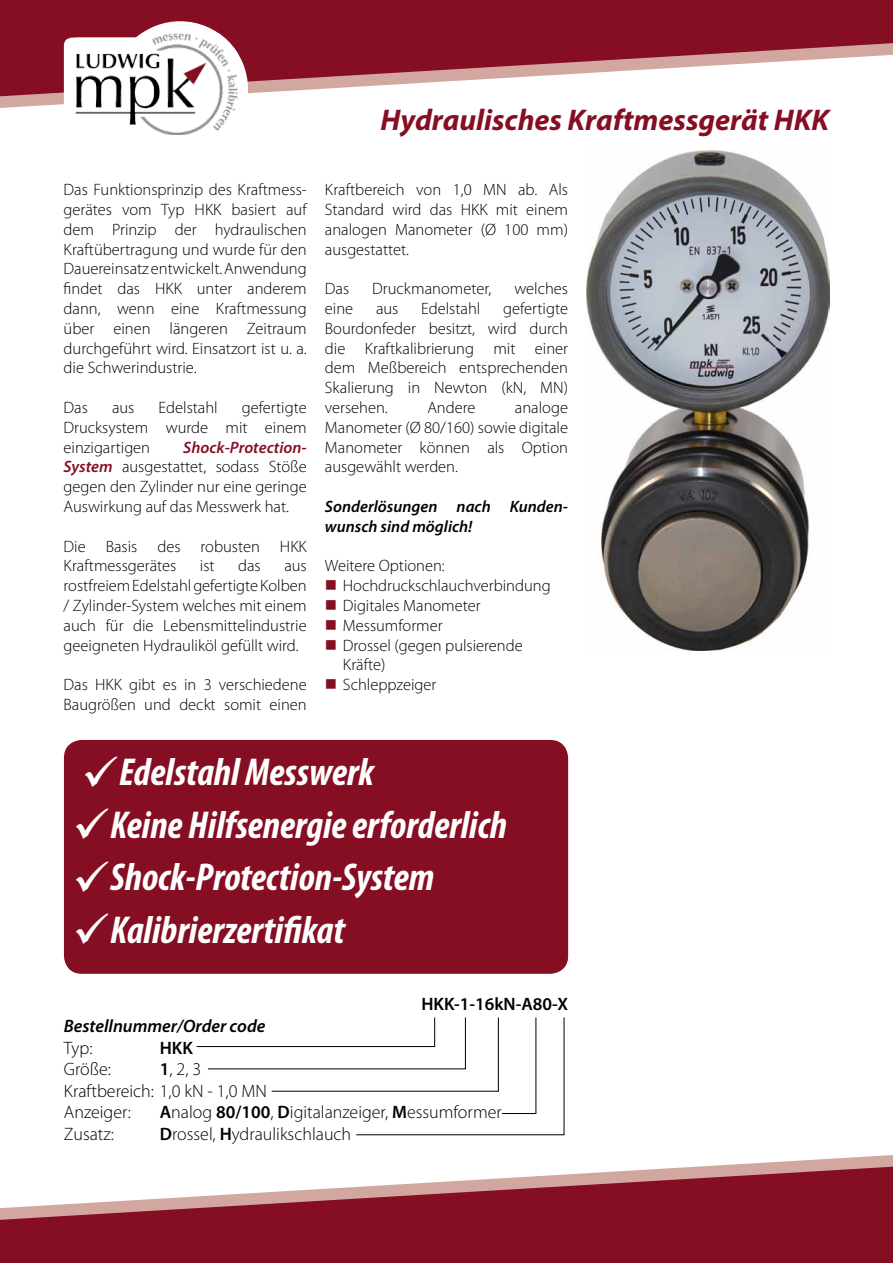
<style>
.page{position:relative;width:893px;height:1263px;background:#fff}
.page>*{position:absolute;margin:0;border:0;box-sizing:border-box;transform-origin:0 0}
.t1{font:italic 700 condensed 39px "Myriad Pro";color:#fff}
.t2{font:italic 700 30px "Myriad Pro";color:#850e23}
.t3{font:300 18px/21.6px "Myriad Pro";color:#000}
.t4{font:italic 600 18px "Myriad Pro";color:#000}
.t5{font:600 18px "Myriad Pro";color:#000}
.t6{font:300 16.5px/19.8px "Myriad Pro";color:#000;text-align:justify}
.t7{font:italic 600 16.5px/19.8px "Myriad Pro";color:#000}
.s1{font-weight:600;font-style:italic;color:#850e23}
.s2{color:#850e23}
.s3{font-weight:600}
</style>
<div class="page">
<svg style="left:693px;top:1155px;width:199px;height:12px"></svg>
<svg style="left:0;top:1167px;width:892px;height:96px;fill:#850e23"></svg>
<svg style="left:892px;top:1155px;width:1px;height:108px"></svg>
<svg style="left:0;top:96px;width:64px;height:12px"></svg>
<svg style="left:0;top:0;width:893px;height:96px;fill:#850e23"></svg>
<svg style="left:64px;top:21px;width:184px;height:93px"></svg>
<img style="left:76px;top:34px;width:161px;height:101px">
<div style="left:64px;top:740px;width:504px;height:234px;background:#850e23;border-radius:18px"></div>
<svg style="left:196px;top:1017px;width:369px;height:118px"></svg>
<img style="left:586px;top:150px;width:243px;height:501px">
<h2 class="t2" style="left:381px;top:101px;width:450px">Hydraulisches Kraftmessgerät HKK</h2>
<p class="t6" style="left:64px;top:180px;width:245px">Das Funktionsprinzip des Kraftmess&shy;gerätes vom Typ HKK basiert auf dem Prinzip der hydraulischen Kraftübertragung und wurde für den Dauereinsatz entwickelt. Anwendung findet das HKK unter anderem dann, wenn eine Kraftmessung über einen längeren Zeitraum durchgeführt wird. Einsatzort ist u. a. die Schwerindustrie.</p>
<p class="t6" style="left:64px;top:397px;width:26px">Das</p>
<p class="t6" style="left:112px;top:397px;width:24px">aus</p>
<p class="t6" style="left:159px;top:397px;width:61px">Edelstahl</p>
<p class="t6" style="left:64px;top:397px;width:245px;text-indent:178px">gefertigte Drucksystem wurde mit einem einzigartigen</p>
<p class="t6" style="left:64px;top:437px;width:245px;text-indent:120px"><span class="s1">Shock-Protection-System</span> ausgestattet, sodass Stöße gegen den Zylinder nur eine geringe Auswirkung auf das Messwerk hat.</p>
<p class="t6" style="left:64px;top:536px;width:245px">Die Basis des robusten HKK<br>Kraftmessgerätes</p>
<p class="t6" style="left:200px;top:556px;width:16px">ist</p>
<p class="t6" style="left:238px;top:556px;width:24px">das</p>
<p class="t6" style="left:64px;top:556px;width:245px;text-indent:221px">aus rostfreiem Edelstahl gefertigte Kolben / Zylinder-System welches mit einem auch für die Lebensmittelindustrie geeigneten Hydrauliköl gefüllt wird.</p>
<p class="t6" style="left:64px;top:675px;width:245px">Das HKK gibt es in 3 verschiedene<br>Baugrößen und deckt somit einen</p>
<p class="t6" style="left:325px;top:180px;width:245px">Kraftbereich von 1,0 MN ab. Als Standard wird das HKK mit einem analogen Manometer (Ø 100 mm) ausgestattet.</p>
<p class="t6" style="left:325px;top:279px;width:26px">Das</p>
<p class="t6" style="left:372px;top:279px;width:121px">Druckmanometer,</p>
<p class="t6" style="left:514px;top:279px;width:55px">welches</p>
<p class="t6" style="left:325px;top:298px;width:30px">eine</p>
<p class="t6" style="left:376px;top:298px;width:24px">aus</p>
<p class="t6" style="left:421px;top:298px;width:61px">Edelstahl</p>
<p class="t6" style="left:325px;top:298px;width:245px;text-indent:178px">gefertigte Bourdonfeder besitzt, wird durch die Kraftkalibrierung mit einer dem Meßbereich entsprechenden Skalierung in Newton (kN, MN) versehen.</p>
<p class="t6" style="left:325px;top:397px;width:245px;text-indent:190px">analoge Manometer (Ø 80/160) sowie digitale Manometer können als Option ausgewählt werden.</p>
<p class="t7" style="left:325px;top:496px;width:245px">Sonderlösungen nach Kunden&shy;wunsch sind möglich!</p>
<p class="t6" style="left:325px;top:556px;width:121px">Weitere Optionen:</p>
<p class="t6" style="left:325px;top:576px;width:227px"><span class="s2">■</span> Hochdruckschlauchverbindung</p>
<p class="t6" style="left:325px;top:595px;width:157px"><span class="s2">■</span> Digitales Manometer</p>
<p class="t6" style="left:325px;top:615px;width:119px"><span class="s2">■</span> Messumformer</p>
<p class="t6" style="left:343px;top:635px;width:181px;text-indent:-18px"><span class="s2">■</span> Drossel (gegen pulsierende<br>Kräfte)</p>
<p class="t6" style="left:325px;top:675px;width:113px"><span class="s2">■</span> Schleppzeiger</p>
<p class="t6" style="left:427px;top:397px;width:50px">Andere</p>
<h1 class="t1" style="left:81px;top:748px;width:294px">✓Edelstahl Messwerk</h1>
<h1 class="t1" style="left:72px;top:801px;width:436px">✓Keine Hilfsenergie erforderlich</h1>
<h1 class="t1" style="left:72px;top:853px;width:363px">✓Shock-Protection-System</h1>
<h1 class="t1" style="left:72px;top:906px;width:274px">✓Kalibrierzertifikat</h1>
<p class="t5" style="left:421px;top:992px;width:148px">HKK-1-16kN-A80-X</p>
<p class="t4" style="left:64px;top:1014px;width:203px">Bestellnummer/Order code</p>
<p class="t3" style="left:64px;top:1037px;width:30px">Typ:</p>
<p class="t5" style="left:160px;top:1036px;width:35px">HKK</p>
<p class="t3" style="left:64px;top:1058px;width:49px">Größe:</p>
<p class="t3" style="left:64px;top:1058px;width:205px;text-indent:96px"><span class="s3">1</span>, 2, 3<br>Kraftbereich: 1,0 kN - 1,0 MN<br>Anzeiger:</p>
<p class="t3" style="left:160px;top:1101px;width:343px"><span class="s3">A</span>nalog <span class="s3">80/100</span>, <span class="s3">D</span>igitalanzeiger, <span class="s3">M</span>essumformer</p>
<p class="t3" style="left:64px;top:1123px;width:52px">Zusatz:</p>
<p class="t3" style="left:160px;top:1123px;width:193px"><span class="s3">D</span>rossel, <span class="s3">H</span>ydraulikschlauch</p>
</div>
